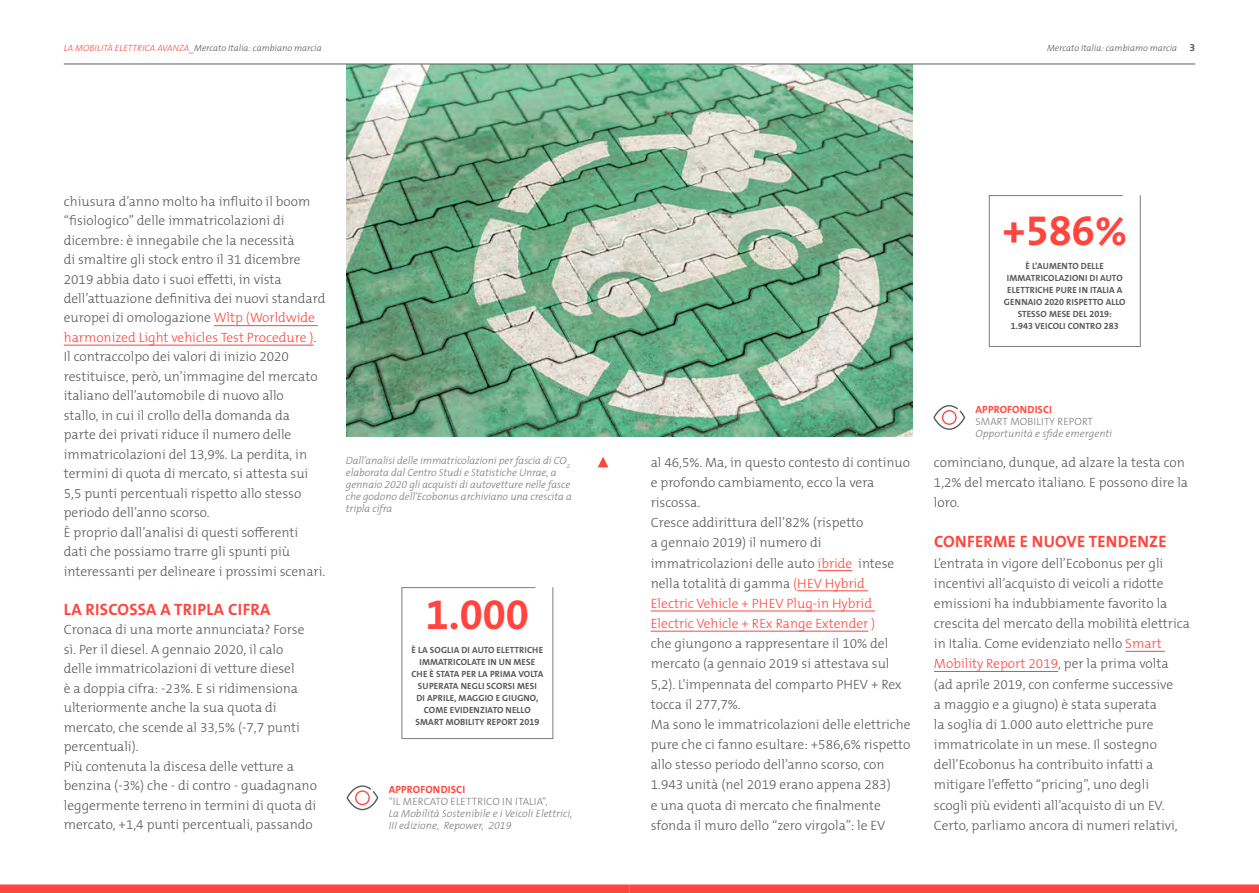
<style>
.page{position:relative;width:1259px;height:893px;background:#fff}
.page>*{position:absolute;margin:0;border:0;box-sizing:border-box;transform-origin:0 0}
.t1{font:700 42px "The Mix B W7";color:#ff453d}
.t2{font:700 16.5px "The Mix B W7";letter-spacing:.015em;color:#ff453d}
.t3{font:300 13.5px/20.1px "The Mix B W3";color:#595959}
.t4{font:italic 300 10.5px/12px "The Mix B W3";letter-spacing:-.01em;color:#7d7d7d}
.t5{font:300 10.5px "The Mix B W3";letter-spacing:.015em;color:#7d7d7d}
.t6{font:700 10.5px "The Mix B W7";letter-spacing:.015em;color:#ff453d}
.t7{font:700 9px/12px "The Mix B W7";letter-spacing:.015em;color:#595959;text-align:center}
.t8{font:italic 300 9px "The Mix B W3";color:#595959}
.s1{color:#ff453d}
.s2{font-family:"The Mix B W7";font-weight:700;font-style:normal;font-size:10.5px}
</style>
<div class="page">
<div style="left:629px;top:884px;width:630px;height:9px;background:#ff453d"></div>
<div style="left:0;top:884px;width:629px;height:9px;background:#ff453d"></div>
<img style="left:347px;top:65px;width:565px;height:372px">
<hr style="left:214px;top:325px;width:104px;height:1px;background:#ff453d">
<hr style="left:64px;top:345px;width:250px;height:1px;background:#ff453d">
<hr style="left:817px;top:570px;width:35px;height:1px;background:#ff453d">
<hr style="left:797px;top:590px;width:71px;height:1px;background:#ff453d">
<hr style="left:651px;top:611px;width:224px;height:1px;background:#ff453d">
<hr style="left:651px;top:631px;width:217px;height:1px;background:#ff453d">
<svg style="left:988px;top:195px;width:153px;height:152px"></svg>
<svg style="left:401px;top:587px;width:152px;height:152px"></svg>
<svg style="left:346px;top:785px;width:32px;height:25px"></svg>
<svg style="left:933px;top:405px;width:32px;height:25px"></svg>
<hr style="left:1125px;top:651px;width:39px;height:1px;background:#ff453d">
<hr style="left:934px;top:671px;width:124px;height:1px;background:#ff453d">
<svg style="left:598px;top:457px;width:10px;height:10px"></svg>
<hr style="left:64px;top:64px;width:565px;height:1px;background:#595959">
<hr style="left:629px;top:64px;width:566px;height:1px;background:#595959">
<p class="t8" style="left:64px;top:43px;width:259px"><span class="s1">LA MOBILITÀ ELETTRICA AVANZA</span>_Mercato Italia: cambiano marcia</p>
<p class="t8" style="left:1047px;top:43px;width:150px">Mercato Italia: cambiamo marcia <span class="s2">3</span></p>
<p class="t3" style="left:64px;top:191px;width:263px;line-height:19.5px">chiusura d’anno molto ha influito il boom “fisiologico” delle immatricolazioni di dicembre: è innegabile che la necessità<br>di smaltire gli stock entro il 31 dicembre 2019 abbia dato i suoi effetti, in vista dell’attuazione definitiva dei nuovi standard europei di omologazione <span class="s1">Wltp (Worldwide harmonized Light vehicles Test Procedure )</span>.<br>Il contraccolpo dei valori di inizio 2020 restituisce, però, un’immagine del mercato italiano dell’automobile di nuovo allo<br>stallo, in cui il crollo della domanda da parte dei privati riduce il numero delle immatricolazioni del 13,9%. La perdita, in termini di quota di mercato, si attesta sui 5,5 punti percentuali rispetto allo stesso periodo dell’anno scorso.<br>È proprio dall’analisi di questi sofferenti<br>dati che possiamo trarre gli spunti più interessanti per delineare i prossimi scenari.</p>
<p class="t2" style="left:64px;top:599px;width:208px">LA RISCOSSA A TRIPLA CIFRA</p>
<p class="t3" style="left:64px;top:620px;width:255px;line-height:19.5px">Cronaca di una morte annunciata? Forse sì. Per il diesel. A gennaio 2020, il calo<br>delle immatricolazioni di vetture diesel<br>è a doppia cifra: -23%. E si ridimensiona ulteriormente anche la sua quota di mercato, che scende al 33,5% (-7,7 punti percentuali).<br>Più contenuta la discesa delle vetture a benzina (-3%) che - di contro - guadagnano leggermente terreno in termini di quota di mercato, +1,4 punti percentuali, passando</p>
<p class="t4" style="left:346px;top:455px;width:227px">Dall’analisi delle immatricolazioni per fascia di CO<sub>2 </sub>elaborata dal Centro Studi e Statistiche Unrae, a gennaio 2020 gli acquisti di autovetture nelle fasce che godono dell’Ecobonus archiviano una crescita a tripla cifra</p>
<h1 class="t1" style="left:426px;top:588px;width:105px">1.000</h1>
<p class="t7" style="left:411px;top:644px;width:133px">È LA SOGLIA DI AUTO ELETTRICHE<br>IMMATRICOLATE IN UN MESE<br>CHE È STATA PER LA PRIMA VOLTA<br>SUPERATA NEGLI SCORSI MESI<br>DI APRILE, MAGGIO E GIUGNO,<br>COME EVIDENZIATO NELLO<br>SMART MOBILITY REPORT 2019</p>
<p class="t6" style="left:389px;top:783px;width:78px">APPROFONDISCI</p>
<p class="t5" style="left:389px;top:795px;width:160px">“IL MERCATO ELETTRICO IN ITALIA”,</p>
<p class="t4" style="left:389px;top:808px;width:185px">La Mobilità Sostenibile e i Veicoli Elettrici,<br>III edizione, Repower, 2019</p>
<h1 class="t1" style="left:1002px;top:204px;width:126px">+586%</h1>
<p class="t7" style="left:1004px;top:260px;width:123px">È L’AUMENTO DELLE<br>IMMATRICOLAZIONI DI AUTO<br>ELETTRICHE PURE IN ITALIA A<br>GENNAIO 2020 RISPETTO ALLO<br>STESSO MESE DEL 2019:<br>1.943 VEICOLI CONTRO 283</p>
<p class="t3" style="left:651px;top:452px;width:261px">al 46,5%. Ma, in questo contesto di continuo e profondo cambiamento, ecco la vera riscossa.<br>Cresce addirittura dell’82% (rispetto<br>a gennaio 2019) il numero di immatricolazioni delle auto <span class="s1">ibride</span> intese nella totalità di gamma <span class="s1">(HEV Hybrid Electric Vehicle + PHEV Plug-in Hybrid Electric Vehicle + REx Range Extender )</span></p>
<p class="t3" style="left:651px;top:634px;width:261px">che giungono a rappresentare il 10% del mercato (a gennaio 2019 si attestava sul 5,2). L’impennata del comparto PHEV + Rex tocca il 277,7%.<br>Ma sono le immatricolazioni delle elettriche pure che ci fanno esultare: +586,6% rispetto allo stesso periodo dell’anno scorso, con 1.943 unità (nel 2019 erano appena 283)<br>e una quota di mercato che finalmente sfonda il muro dello “zero virgola”: le EV</p>
<p class="t6" style="left:975px;top:402px;width:78px">APPROFONDISCI</p>
<p class="t5" style="left:975px;top:414px;width:119px">SMART MOBILITY REPORT</p>
<p class="t4" style="left:975px;top:428px;width:138px">Opportunità e sfide emergenti</p>
<p class="t3" style="left:934px;top:452px;width:256px">cominciano, dunque, ad alzare la testa con<br>1,2% del mercato italiano. E possono dire la loro.</p>
<p class="t2" style="left:934px;top:531px;width:234px">CONFERME E NUOVE TENDENZE</p>
<p class="t3" style="left:934px;top:553px;width:257px">L’entrata in vigore dell’Ecobonus per gli incentivi all’acquisto di veicoli a ridotte emissioni ha indubbiamente favorito la crescita del mercato della mobilità elettrica in Italia. Come evidenziato nello <span class="s1">Smart Mobility Report 2019</span>, per la prima volta (ad aprile 2019, con conferme successive<br>a maggio e a giugno) è stata superata<br>la soglia di 1.000 auto elettriche pure immatricolate in un mese. Il sostegno dell’Ecobonus ha contribuito infatti a mitigare l’effetto “pricing”, uno degli<br>scogli più evidenti all’acquisto di un EV.<br>Certo, parliamo ancora di numeri relativi,</p>
</div>
